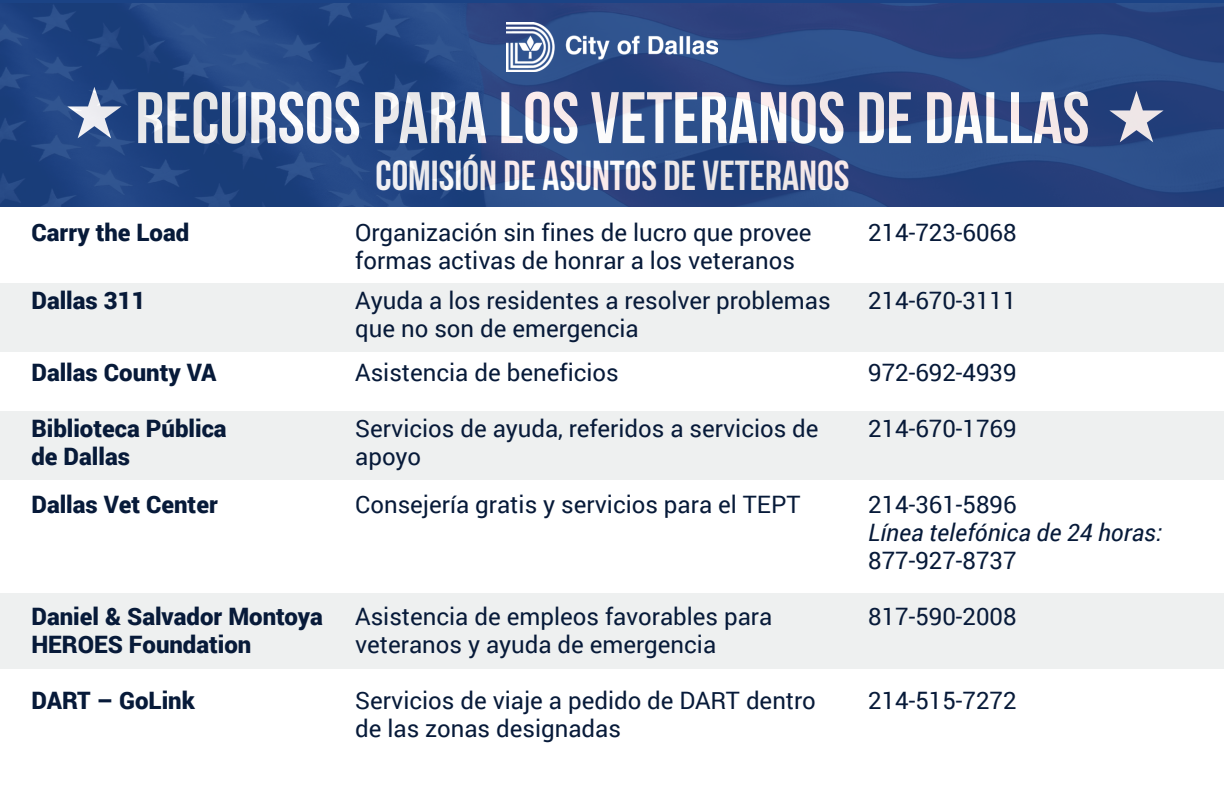
<style>
.page{position:relative;width:1224px;height:792px;background:#fff}
.page>*{position:absolute;margin:0;border:0;box-sizing:border-box;transform-origin:0 0}
.t1{font:72.8px "Bebas Neue";color:#fff}
.t2{font:42px "Bebas Neue";color:#fff}
.t3{font:24px/28px "Roboto";color:#071a39}
.t4{font:900 24px/28px "Roboto";color:#071a39}
.t5{font:italic 24px "Roboto";color:#071a39}
</style>
<div class="page">
<div style="left:0;top:411px;width:1224px;height:68px;background:#eef0f0"></div>
<div style="left:0;top:284px;width:1224px;height:68px;background:#eef0f0"></div>
<div style="left:0;top:593px;width:1224px;height:76px;background:#eef0f0"></div>
<img style="left:0;top:3px;width:1224px;height:204px">
<img style="left:506px;top:22px;width:212px;height:49px">
<h1 class="t1" style="left:135px;top:78px;width:956px">RECURSOS PARA LOS VETERANOS DE DALLAS</h1>
<h2 class="t2" style="left:376px;top:152px;width:475px">COMISIÓN DE ASUNTOS DE VETERANOS</h2>
<p class="t4" style="left:31px;top:218px;width:159px">Carry the Load</p>
<p class="t3" style="left:355px;top:218px;width:458px">Organización sin fines de lucro que provee formas activas de honrar a los veteranos</p>
<p class="t3" style="left:355px;top:286px;width:477px">Ayuda a los residentes a resolver problemas que no son de emergencia</p>
<p class="t3" style="left:355px;top:358px;width:265px">Asistencia de beneficios</p>
<p class="t3" style="left:355px;top:414px;width:465px">Servicios de ayuda, referidos a servicios de apoyo</p>
<p class="t3" style="left:355px;top:490px;width:447px">Consejería gratis y servicios para el TEPT</p>
<p class="t3" style="left:868px;top:218px;width:150px">214-723-6068</p>
<p class="t4" style="left:31px;top:286px;width:116px">Dallas 311</p>
<p class="t3" style="left:868px;top:286px;width:150px">214-670-3111</p>
<p class="t4" style="left:31px;top:358px;width:187px">Dallas County VA</p>
<p class="t4" style="left:31px;top:414px;width:197px">Biblioteca Pública de Dallas</p>
<p class="t4" style="left:31px;top:490px;width:188px">Dallas Vet Center</p>
<p class="t3" style="left:868px;top:358px;width:150px">972-692-4939</p>
<p class="t3" style="left:868px;top:414px;width:150px">214-670-1769</p>
<p class="t3" style="left:868px;top:490px;width:150px">214-361-5896</p>
<p class="t5" style="left:868px;top:516px;width:295px">Línea telefónica de 24 horas:</p>
<p class="t3" style="left:868px;top:546px;width:150px">877-927-8737</p>
<p class="t3" style="left:868px;top:602px;width:150px">817-590-2008</p>
<p class="t3" style="left:355px;top:602px;width:419px">Asistencia de empleos favorables para veteranos y ayuda de emergencia</p>
<p class="t3" style="left:355px;top:686px;width:462px">Servicios de viaje a pedido de DART dentro de las zonas designadas</p>
<p class="t4" style="left:31px;top:602px;width:293px">Daniel &amp; Salvador Montoya<br>HEROES Foundation</p>
<p class="t4" style="left:31px;top:686px;width:165px">DART – GoLink</p>
<p class="t3" style="left:868px;top:686px;width:150px">214-515-7272</p>
</div>
